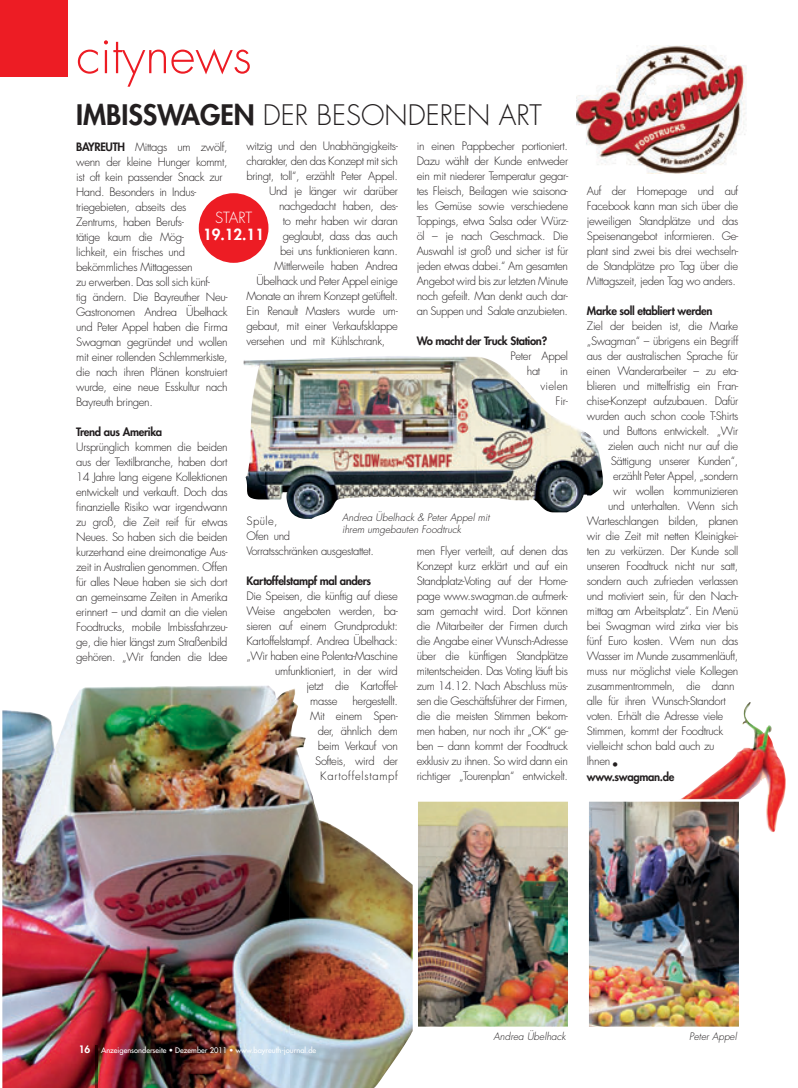
<style>
.page{position:relative;width:798px;height:1088px;background:#fff}
.page>*{position:absolute;margin:0;border:0;box-sizing:border-box;transform-origin:0 0}
.t1{font:300 50px "Futura";color:#ed1c24}
.t2{font:37.5px "Futura";color:#231f20}
.t3{font:300 27.5px "Futura";color:#231f20}
.t4{font:800 15px "Futura";color:#fff}
.t5{font:300 15px "Futura";letter-spacing:-.01em;color:#fff}
.t6{font:300 11.25px/15px "Futura";letter-spacing:-.03em;color:#231f20;text-align:justify}
.t7{font:800 11.25px "Futura";letter-spacing:-.03em;color:#231f20}
.t8{font:300 11.25px/15px "Futura";letter-spacing:.015em;color:#231f20;text-align:right}
.t9{font:italic 300 10px/12px "Futura";color:#231f20}
.t10{font:800 10px "Futura";color:#fff}
.t11{font:7.5px "Futura";color:#fff}
.s1{font-weight:800}
</style>
<div class="page">
<img style="left:2px;top:685px;width:287px;height:403px">
<img style="left:289px;top:688px;width:41px;height:400px">
<img style="left:330px;top:824px;width:82px;height:264px">
<img style="left:681px;top:702px;width:105px;height:130px">
<img style="left:96px;top:1045px;width:1px;height:43px">
<div style="left:0;top:0;width:67px;height:76px;background:#ed1c24"></div>
<img style="left:243px;top:356px;width:360px;height:163px">
<img style="left:418px;top:801px;width:150px;height:226px">
<img style="left:588px;top:799px;width:153px;height:228px">
<svg style="left:198px;top:193px;width:71px;height:70px"></svg>
<img style="left:576px;top:45px;width:171px;height:128px">
<h1 class="t1" style="left:76px;top:23px;width:177px">citynews</h1>
<h3 class="t3" style="left:76px;top:97px;width:467px"><span class="s1">IMBISSWAGEN</span> DER BESONDEREN ART</h3>
<p class="t6" style="left:76px;top:139px;width:153px;text-align:left"><span class="s1">BAYREUTH</span> Mittags um zwölf, wenn der kleine Hunger kommt, ist oft kein passender Snack zur<br>Hand. Besonders in Indus&shy;triegebieten, abseits des<br>Zentrums, haben Berufs-<br>tätige kaum die Mög-<br>lichkeit, ein frisches und bekömmliches Mittagessen<br>zu erwerben. Das soll sich künf-<br>tig ändern. Die Bayreuther Neu-<br>Gastronomen Andrea Übelhack und Peter Appel haben die Firma<br>Swagman gegründet und wollen mit einer rollenden Schlemmerkiste, die nach ihren Plänen konstruiert wurde, eine neue Esskultur nach<br>Bayreuth bringen.</p>
<p class="t7" style="left:76px;top:424px;width:87px">Trend aus Amerika</p>
<p class="t6" style="left:76px;top:439px;width:153px">Ursprünglich kommen die beiden aus der Textilbranche, haben dort 14 Jahre lang eigene Kollektionen entwickelt und verkauft. Doch das finanzielle Risiko war irgendwann zu groß, die Zeit reif für etwas Neues. So haben sich die beiden kurzerhand eine dreimonatige Aus&shy;zeit in Australien genommen. Offen für alles Neue haben sie sich dort an gemeinsame Zeiten in Amerika erinnert – und damit an die vielen Foodtrucks, mobile Imbissfahrzeu&shy;ge, die hier längst zum Straßenbild gehören. „Wir fanden die Idee</p>
<p class="t6" style="left:416px;top:139px;width:153px">in einen Pappbecher portioniert.<br>Dazu wählt der Kunde entweder ein mit niederer Temperatur gegar&shy;tes Fleisch, Beilagen wie saisona&shy;les Gemüse sowie verschiedene Toppings, etwa Salsa oder Würz&shy;öl – je nach Geschmack. Die Auswahl ist groß und sicher ist für jeden etwas dabei.“ Am gesamten Angebot wird bis zur letzten Minute noch gefeilt. Man denkt auch dar&shy;an Suppen und Salate anzubieten.</p>
<p class="t7" style="left:416px;top:334px;width:132px">Wo macht der Truck Station?</p>
<p class="t6" style="left:526px;top:349px;width:43px;text-indent:-16px">Peter Appel hat</p>
<p class="t6" style="left:246px;top:139px;width:153px">witzig und den Unabhängigkeits-</p>
<p class="t6" style="left:246px;top:154px;width:153px">charakter, den das Konzept mit sich</p>
<p class="t6" style="left:246px;top:169px;width:153px">bringt, toll“, erzählt Peter Appel.</p>
<p class="t6" style="left:269px;top:184px;width:130px">Und je länger wir darüber</p>
<p class="t6" style="left:279px;top:199px;width:120px">nachgedacht haben, des-</p>
<p class="t6" style="left:283px;top:214px;width:116px">to mehr haben wir daran</p>
<p class="t6" style="left:283px;top:229px;width:116px">geglaubt, dass das auch</p>
<p class="t6" style="left:280px;top:244px;width:119px">bei uns funktionieren kann.</p>
<p class="t6" style="left:274px;top:259px;width:125px">Mittlerweile haben Andrea</p>
<p class="t6" style="left:256px;top:274px;width:143px">Übelhack und Peter Appel einige</p>
<p class="t6" style="left:246px;top:289px;width:153px">Monate an ihrem Konzept getüftelt.</p>
<p class="t6" style="left:246px;top:304px;width:153px">Ein Renault Masters wurde um-</p>
<p class="t6" style="left:246px;top:319px;width:153px">gebaut, mit einer Verkaufsklappe</p>
<p class="t6" style="left:246px;top:334px;width:140px">versehen und mit Kühlschrank,</p>
<h3 class="t5" style="left:215px;top:208px;width:39px">START</h3>
<h3 class="t4" style="left:203px;top:225px;width:62px">19.12.11</h3>
<p class="t8" style="left:540px;top:364px;width:29px">in vielen<br>Fir-</p>
<p class="t9" style="left:342px;top:511px;width:149px">Andrea Übelhack &amp; Peter Appel mit ihrem umgebauten Foodtruck</p>
<p class="t6" style="left:246px;top:514px;width:129px;text-align:left">Spüle,<br>Ofen und<br>Vorratsschränken ausgestattet.</p>
<p class="t7" style="left:246px;top:574px;width:126px">Kartoffelstampf mal anders</p>
<p class="t6" style="left:246px;top:589px;width:153px">Die Speisen, die künftig auf diese</p>
<p class="t6" style="left:246px;top:604px;width:153px">Weise angeboten werden, ba-</p>
<p class="t6" style="left:246px;top:619px;width:153px">sieren auf einem Grundprodukt:</p>
<p class="t6" style="left:246px;top:634px;width:153px">Kartoffelstampf. Andrea Übelhack:</p>
<p class="t6" style="left:246px;top:649px;width:153px">„Wir haben eine Polenta-Maschine</p>
<p class="t6" style="left:275px;top:664px;width:124px">umfunktioniert, in der wird</p>
<p class="t6" style="left:306px;top:679px;width:93px">jetzt die Kartoffel-</p>
<p class="t6" style="left:310px;top:694px;width:29px">masse</p>
<p class="t6" style="left:416px;top:544px;width:153px">men Flyer verteilt, auf denen das Konzept kurz erklärt und auf ein Standplatz-Voting auf der Home&shy;page www.swagman.de aufmerk&shy;sam gemacht wird. Dort können die Mitarbeiter der Firmen durch die Angabe einer Wunsch-Adresse über die künftigen Standplätze mitentscheiden. Das Voting läuft bis zum 14.12. Nach Abschluss müs&shy;sen die Geschäftsführer der Firmen, die die meisten Stimmen bekom&shy;men haben, nur noch ihr „OK“ ge&shy;ben – dann kommt der Foodtruck exklusiv zu ihnen. So wird dann ein richtiger „Tourenplan“ entwickelt.</p>
<p class="t6" style="left:310px;top:694px;width:89px;text-align:right">hergestellt.<br>Mit einem Spen&shy;der, ähnlich dem beim Verkauf von<br>Softeis, wird der<br>Kartoffelstampf</p>
<p class="t6" style="left:586px;top:184px;width:153px">Auf der Homepage und auf Facebook kann man sich über die jeweiligen Standplätze und das Speisenangebot informieren. Ge&shy;plant sind zwei bis drei wechseln&shy;de Standplätze pro Tag über die Mittagszeit, jeden Tag wo anders.</p>
<p class="t7" style="left:586px;top:303px;width:127px">Marke soll etabliert werden</p>
<p class="t6" style="left:586px;top:319px;width:153px">Ziel der beiden ist, die Marke</p>
<p class="t6" style="left:586px;top:334px;width:153px">„Swagman“ – übrigens ein Begriff</p>
<p class="t6" style="left:586px;top:349px;width:153px">aus der australischen Sprache für</p>
<p class="t6" style="left:586px;top:364px;width:153px">einen Wanderarbeiter – zu eta-</p>
<p class="t6" style="left:586px;top:379px;width:153px">blieren und mittelfristig ein Fran-</p>
<p class="t6" style="left:586px;top:394px;width:153px">chise-Konzept aufzubauen. Dafür</p>
<p class="t6" style="left:586px;top:409px;width:153px">wurden auch schon coole T-Shirts</p>
<p class="t6" style="left:603px;top:424px;width:137px">und Buttons entwickelt. „Wir</p>
<p class="t6" style="left:608px;top:439px;width:131px">zielen auch nicht nur auf die</p>
<p class="t6" style="left:610px;top:454px;width:129px">Sättigung unserer Kunden“,</p>
<p class="t6" style="left:613px;top:469px;width:127px">erzählt Peter Appel, „sondern</p>
<p class="t6" style="left:613px;top:484px;width:126px">wir wollen kommunizieren</p>
<p class="t6" style="left:608px;top:499px;width:131px">und unterhalten. Wenn sich</p>
<p class="t6" style="left:586px;top:514px;width:153px">Warteschlangen bilden, planen</p>
<p class="t6" style="left:586px;top:529px;width:153px">wir die Zeit mit netten Kleinigkei-</p>
<p class="t6" style="left:586px;top:544px;width:153px">ten zu verkürzen. Der Kunde soll</p>
<p class="t6" style="left:586px;top:559px;width:153px">unseren Foodtruck nicht nur satt,</p>
<p class="t6" style="left:586px;top:574px;width:153px">sondern auch zufrieden verlassen</p>
<p class="t6" style="left:586px;top:589px;width:153px">und motiviert sein, für den Nach-</p>
<p class="t6" style="left:586px;top:604px;width:153px">mittag am Arbeitsplatz“. Ein Menü</p>
<p class="t6" style="left:586px;top:619px;width:153px">bei Swagman wird zirka vier bis</p>
<p class="t6" style="left:586px;top:634px;width:153px">fünf Euro kosten. Wem nun das</p>
<p class="t6" style="left:586px;top:649px;width:153px">Wasser im Munde zusammenläuft,</p>
<p class="t6" style="left:586px;top:664px;width:153px">muss nur möglichst viele Kollegen</p>
<p class="t6" style="left:586px;top:679px;width:149px">zusammentrommeln, die dann</p>
<p class="t6" style="left:586px;top:694px;width:140px">alle für ihren Wunsch-Standort</p>
<p class="t6" style="left:586px;top:709px;width:138px">voten. Erhält die Adresse viele</p>
<p class="t6" style="left:586px;top:724px;width:138px">Stimmen, kommt der Foodtruck</p>
<p class="t6" style="left:586px;top:739px;width:129px">vielleicht schon bald auch zu</p>
<p class="t6" style="left:586px;top:754px;width:25px">Ihnen</p>
<h2 class="t2" style="left:609px;top:727px;width:12px">.</h2>
<p class="t7" style="left:586px;top:769px;width:89px">www.swagman.de</p>
<p class="t10" style="left:79px;top:1043px;width:13px">16</p>
<p class="t11" style="left:101px;top:1045px;width:216px">Anzeigensonderseite • Dezember 2011 • www.bayreuth-journal.de</p>
<p class="t9" style="left:493px;top:1030px;width:74px">Andrea Übelhack</p>
<p class="t9" style="left:688px;top:1030px;width:49px">Peter Appel</p>
</div>
